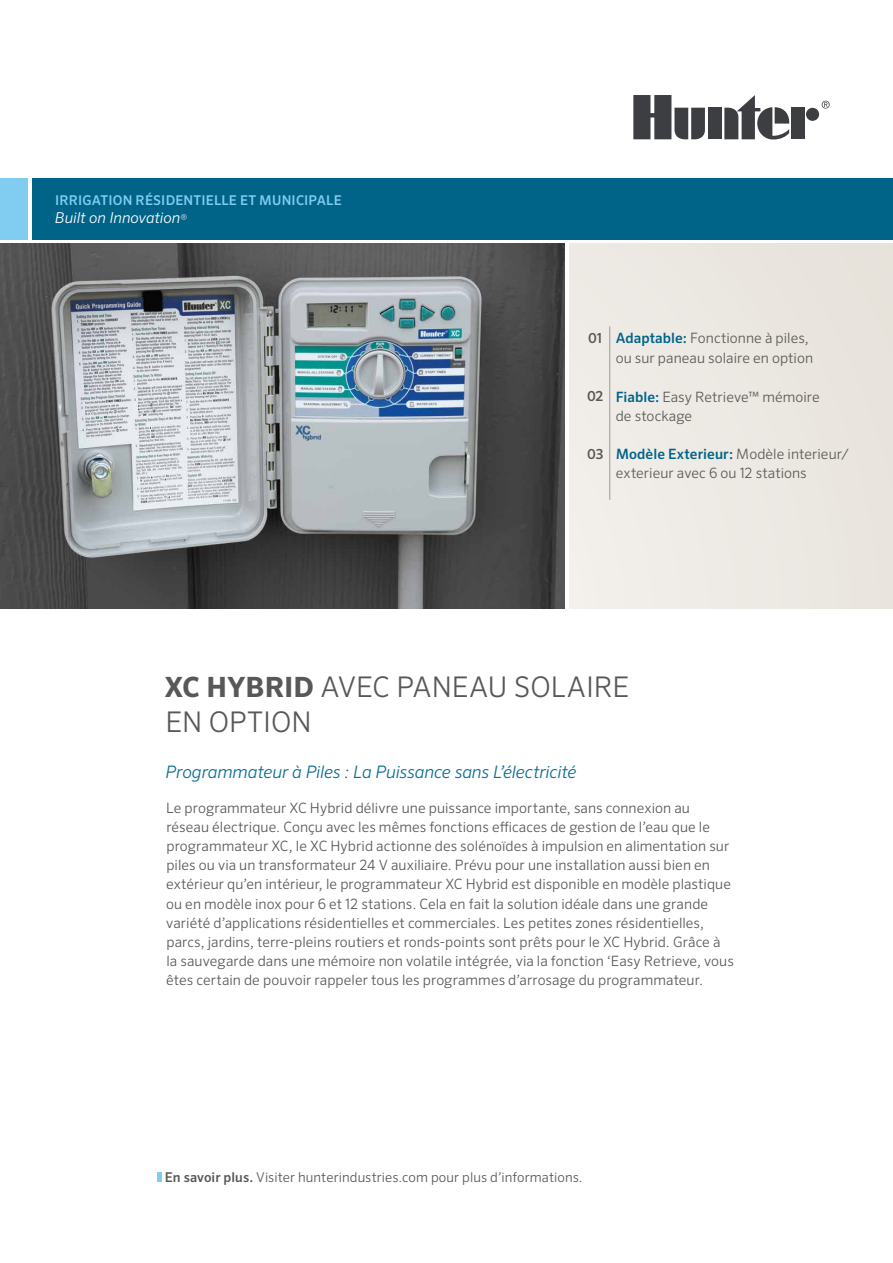
<style>
.page{position:relative;width:893px;height:1263px;background:#fff}
.page>*{position:absolute;margin:0;border:0;box-sizing:border-box;transform-origin:0 0}
.t1{font:300 28.5px/34.5px "Sero Pro";color:#585956}
.t2{font:italic 300 17.25px "Sero Pro";letter-spacing:-.01em;color:#086d90}
.t3{font:italic 300 15px "Sero Pro";color:#fff}
.t4{font:300 14.25px/19px "Sero Pro";letter-spacing:.005em;color:#585956}
.t5{font:300 13.5px "Sero Pro";letter-spacing:.005em;color:#585956}
.t6{font:500 13.5px "Sero Pro";letter-spacing:.015em;color:#81cdf2}
.s1{font-style:normal;font-size:12px}
.s2{font-weight:500;font-size:13.8px}
.s3{font-weight:500;color:#006488}
.s4{font-weight:700;font-size:27.9px}
.s5{font-weight:500}
</style>
<div class="page">
<div style="left:569px;top:244px;width:324px;height:364px;background:#ece8e3"></div>
<svg style="left:822px;top:101px;width:8px;height:8px"></svg>
<div style="left:708px;top:108px;width:13px;height:31px;background:#3c3e41"></div>
<div style="left:806px;top:108px;width:13px;height:13px;background:#3c3e41;border-radius:50%"></div>
<div style="left:791px;top:108px;width:14px;height:31px;background:#3c3e41"></div>
<svg style="left:724px;top:95px;width:66px;height:45px"></svg>
<svg style="left:633px;top:95px;width:72px;height:45px"></svg>
<div style="left:32px;top:178px;width:861px;height:61px;background:#006488"></div>
<div style="left:0;top:178px;width:28px;height:61px;background:#81cdf2"></div>
<hr style="left:158px;top:1172px;width:4px;height:10px;background:#81cdf2">
<img style="left:0;top:244px;width:565px;height:364px">
<hr style="left:609px;top:326px;width:1px;height:58px;background:#9c9896">
<hr style="left:609px;top:384px;width:1px;height:58px;background:#9c9896">
<hr style="left:609px;top:442px;width:1px;height:58px;background:#9c9896">
<p class="t6" style="left:55px;top:192px;width:288px">IRRIGATION RÉSIDENTIELLE ET MUNICIPALE</p>
<p class="t3" style="left:55px;top:208px;width:134px">Built on Innovation<span class="s1">®</span></p>
<p class="t4" style="left:588px;top:329px;width:226px;text-align:right"><span class="s2">01</span> <span class="s3">Adaptable:</span> Fonctionne à piles, ou sur paneau solaire en option</p>
<p class="t4" style="left:616px;top:387px;width:206px;text-indent:-28px"><span class="s2">02</span> <span class="s3">Fiable:</span> Easy Retrieve™ mémoire de stockage</p>
<p class="t4" style="left:616px;top:444px;width:235px;text-indent:-29px"><span class="s2">03</span> <span class="s3">Modèle Exterieur:</span> Modèle interieur/ exterieur avec 6 ou 12 stations</p>
<h1 class="t1" style="left:164px;top:670px;width:467px"><span class="s4">XC HYBRID</span> AVEC PANEAU SOLAIRE<br>EN OPTION</h1>
<p class="t2" style="left:166px;top:761px;width:412px">Programmateur à Piles : La Puissance sans L’électricité</p>
<p class="t4" style="left:166px;top:798px;width:569px">Le programmateur XC Hybrid délivre une puissance importante, sans connexion au réseau électrique. Conçu avec les mêmes fonctions efficaces de gestion de l’eau que le programmateur XC, le XC Hybrid actionne des solénoïdes à impulsion en alimentation sur piles ou via un transformateur 24 V auxiliaire. Prévu pour une installation aussi bien en extérieur qu’en intérieur, le programmateur XC Hybrid est disponible en modèle plastique ou en modèle inox pour 6 et 12 stations. Cela en fait la solution idéale dans une grande variété d’applications résidentielles et commerciales. Les petites zones résidentielles, parcs, jardins, terre-pleins routiers et ronds-points sont prêts pour le XC Hybrid. Grâce à la sauvegarde dans une mémoire non volatile intégrée, via la fonction ‘Easy Retrieve, vous êtes certain de pouvoir rappeler tous les programmes d’arrosage du programmateur.</p>
<p class="t5" style="left:165px;top:1169px;width:419px"><span class="s5">En savoir plus.</span> Visiter hunterindustries.com pour plus d’informations.</p>
</div>
